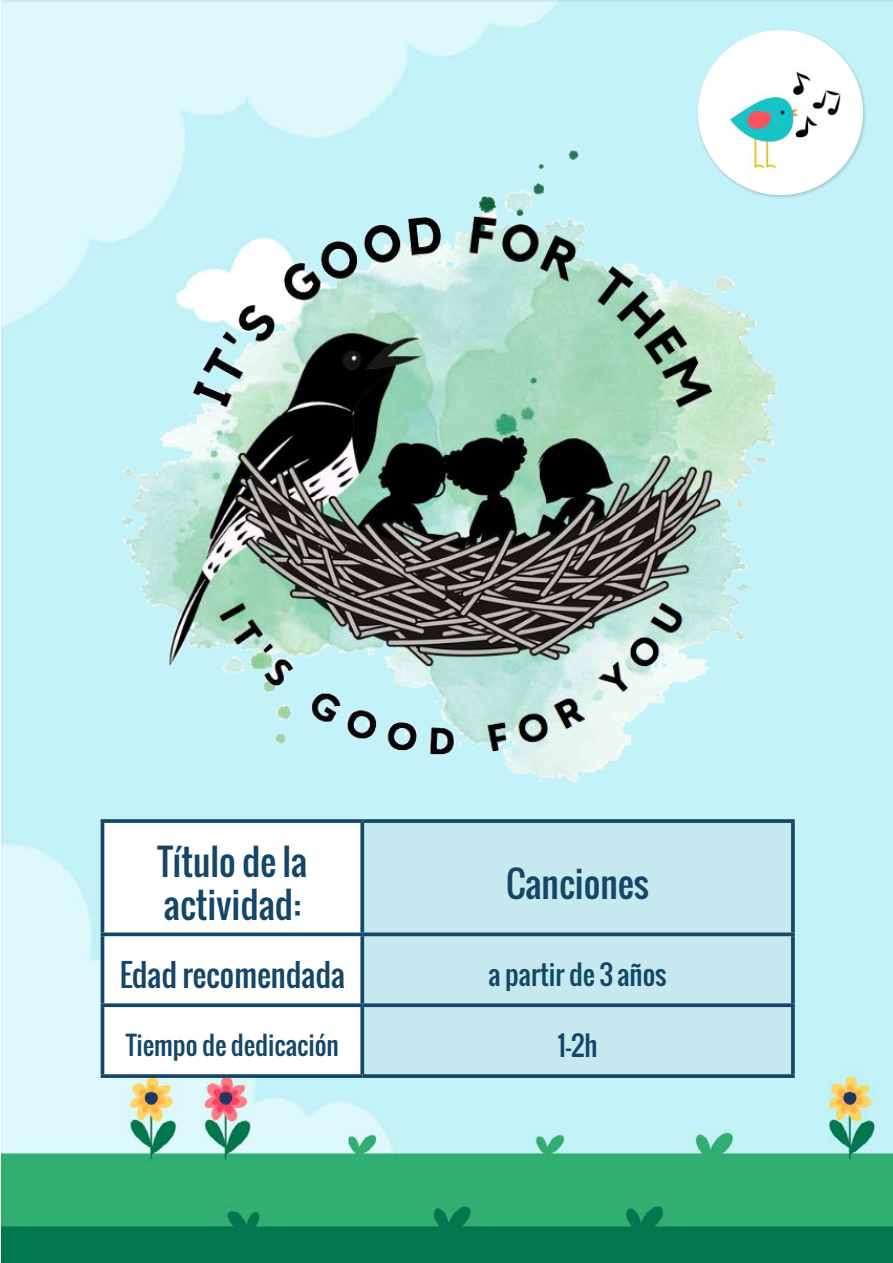
<style>
.page{position:relative;width:893px;height:1263px;background:#fff}
.page>*{position:absolute;margin:0;border:0;box-sizing:border-box;transform-origin:0 0}
.t1{font:35.85px/43px "Oswald";color:#144667}
.t2{font:30.9px "Oswald";color:#144667}
.t3{font:27px "Oswald";color:#144667}
.t4{font:25.5px "Oswald";color:#144667}
</style>
<div class="page">
<img style="left:1px;top:0;width:892px;height:1263px">
<img style="left:119px;top:144px;width:661px;height:642px">
<svg style="left:104px;top:823px;width:256px;height:251px"></svg>
<div style="left:364px;top:823px;width:427px;height:251px;background:#c6e8ef"></div>
<svg style="left:101px;top:819px;width:261px;height:4px"></svg>
<hr style="left:101px;top:823px;width:3px;height:109px;background:#144667">
<svg style="left:362px;top:819px;width:433px;height:4px;background:#205170"></svg>
<svg style="left:360px;top:823px;width:4px;height:109px"></svg>
<svg style="left:791px;top:823px;width:4px;height:109px"></svg>
<svg style="left:101px;top:932px;width:261px;height:4px"></svg>
<hr style="left:101px;top:936px;width:3px;height:67px;background:#144667">
<svg style="left:362px;top:932px;width:433px;height:4px;background:#2a5a78"></svg>
<svg style="left:360px;top:936px;width:4px;height:67px"></svg>
<svg style="left:791px;top:936px;width:4px;height:67px"></svg>
<svg style="left:101px;top:1003px;width:261px;height:4px"></svg>
<hr style="left:101px;top:1007px;width:3px;height:67px;background:#144667">
<svg style="left:362px;top:1003px;width:433px;height:4px;background:#245573"></svg>
<svg style="left:360px;top:1007px;width:4px;height:67px"></svg>
<svg style="left:791px;top:1007px;width:4px;height:67px"></svg>
<svg style="left:101px;top:1074px;width:261px;height:4px"></svg>
<svg style="left:362px;top:1074px;width:433px;height:4px;background:#205170"></svg>
<div style="left:696px;top:28px;width:170px;height:171px;background:#000;opacity:.15"></div>
<div style="left:698px;top:30px;width:165px;height:165px;background:#fff;border-radius:50%"></div>
<img style="left:703px;top:35px;width:155px;height:155px;border-radius:77px">
<p class="t1" style="left:158px;top:840px;width:151px">Título de la actividad:</p>
<p class="t1" style="left:506px;top:862px;width:144px">Canciones</p>
<p class="t2" style="left:120px;top:951px;width:227px">Edad recomendada</p>
<p class="t3" style="left:488px;top:954px;width:180px">a partir de 3 años</p>
<p class="t4" style="left:126px;top:1025px;width:215px">Tiempo de dedicación</p>
<p class="t3" style="left:558px;top:1025px;width:42px">1-2h</p>
</div>
